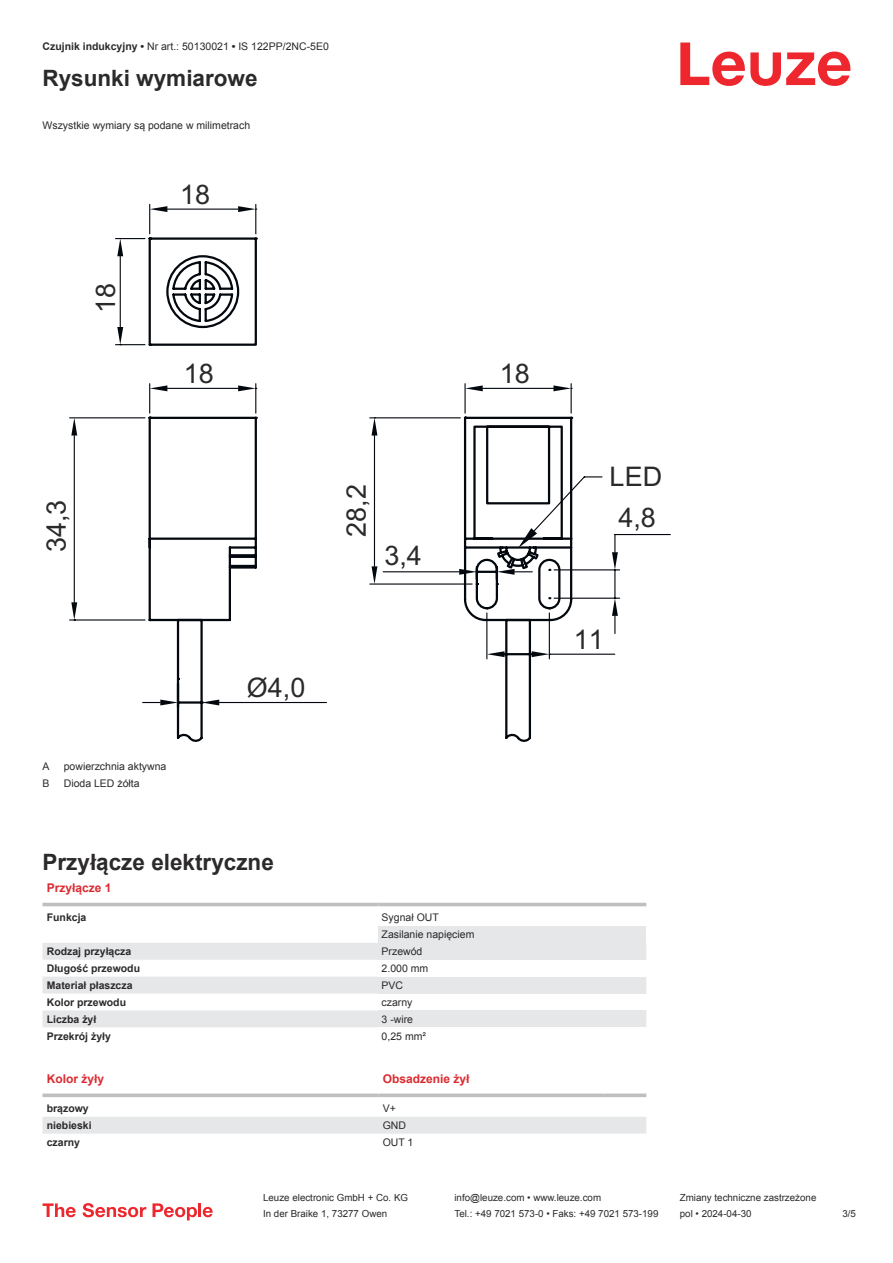
<style>
.page{position:relative;width:893px;height:1263px;background:#fff}
.page>*{position:absolute;margin:0;border:0;box-sizing:border-box;transform-origin:0 0}
.t1{font:27px "Arial";color:#2b292a}
.t2{font:700 22.5px "Arial";color:#2b292a}
.t3{font:700 12px "Arial";color:#db2a30}
.t4{font:10.5px/17px "Arial";color:#2b292a}
.t5{font:700 10.5px "Arial";color:#2b292a}
.t6{font:9.75px "Arial";color:#2b292a}
.s1{font-weight:700}
</style>
<div class="page">
<svg style="left:680px;top:43px;width:170px;height:43px"></svg>
<svg style="left:43px;top:902px;width:603px;height:5px"></svg>
<svg style="left:43px;top:943px;width:335px;height:84px;fill:#e6e7e9"></svg>
<hr style="left:43px;top:903px;width:335px;height:3px;background:#bdbfc1">
<hr style="left:378px;top:903px;width:268px;height:3px;background:#bdbfc1">
<div style="left:378px;top:926px;width:268px;height:17px;background:#e6e7e9"></div>
<div style="left:378px;top:943px;width:268px;height:17px;background:#e6e7e9"></div>
<div style="left:378px;top:977px;width:268px;height:16px;background:#e6e7e9"></div>
<div style="left:378px;top:1010px;width:268px;height:17px;background:#e6e7e9"></div>
<div style="left:43px;top:1117px;width:603px;height:17px;background:#e6e7e9"></div>
<svg style="left:43px;top:1093px;width:335px;height:4px"></svg>
<svg style="left:378px;top:1093px;width:226px;height:4px"></svg>
<svg style="left:604px;top:1093px;width:42px;height:4px"></svg>
<svg style="left:43px;top:1203px;width:33px;height:14px"></svg>
<svg style="left:83px;top:1203px;width:63px;height:14px"></svg>
<svg style="left:153px;top:1203px;width:44px;height:17px"></svg>
<hr style="left:198px;top:1203px;width:3px;height:14px;background:#ed272d">
<svg style="left:203px;top:1207px;width:10px;height:10px"></svg>
<svg style="left:148px;top:237px;width:425px;height:505px"></svg>
<hr style="left:149px;top:204px;width:1px;height:30px;background:#03080e">
<hr style="left:255px;top:204px;width:1px;height:30px;background:#03080e">
<svg style="left:150px;top:206px;width:17px;height:6px"></svg>
<hr style="left:167px;top:209px;width:71px;height:1px;background:#03080e">
<svg style="left:238px;top:206px;width:19px;height:6px"></svg>
<hr style="left:120px;top:256px;width:1px;height:71px;background:#03080e">
<svg style="left:116px;top:238px;width:29px;height:18px"></svg>
<svg style="left:116px;top:327px;width:29px;height:18px"></svg>
<hr style="left:167px;top:388px;width:71px;height:1px;background:#03080e">
<svg style="left:149px;top:384px;width:18px;height:29px"></svg>
<svg style="left:238px;top:384px;width:19px;height:29px"></svg>
<hr style="left:70px;top:417px;width:75px;height:1px;background:#03080e">
<hr style="left:70px;top:619px;width:75px;height:1px;background:#03080e">
<hr style="left:74px;top:435px;width:1px;height:167px;background:#03080e">
<svg style="left:71px;top:418px;width:6px;height:17px"></svg>
<svg style="left:71px;top:602px;width:6px;height:18px"></svg>
<hr style="left:219px;top:702px;width:107px;height:1px;background:#03080e">
<svg style="left:202px;top:699px;width:17px;height:6px"></svg>
<svg style="left:143px;top:699px;width:35px;height:6px"></svg>
<hr style="left:370px;top:583px;width:102px;height:2px;background:#03080e">
<hr style="left:370px;top:417px;width:90px;height:1px;background:#03080e">
<hr style="left:374px;top:435px;width:1px;height:131px;background:#03080e">
<svg style="left:372px;top:566px;width:5px;height:18px"></svg>
<hr style="left:383px;top:571px;width:76px;height:1px;background:#03080e">
<svg style="left:372px;top:417px;width:5px;height:18px"></svg>
<hr style="left:464px;top:384px;width:2px;height:29px;background:#03080e">
<hr style="left:483px;top:388px;width:70px;height:1px;background:#03080e">
<svg style="left:465px;top:385px;width:18px;height:6px"></svg>
<svg style="left:553px;top:384px;width:19px;height:29px"></svg>
<hr style="left:549px;top:613px;width:1px;height:46px;background:#03080e">
<hr style="left:486px;top:613px;width:1px;height:46px;background:#03080e">
<svg style="left:459px;top:569px;width:18px;height:6px"></svg>
<svg style="left:487px;top:475px;width:184px;height:182px"></svg>
<p class="t4" style="left:43px;top:39px;width:288px"><span class="s1">Czujnik indukcyjny •</span> Nr art.: 50130021 <span class="s1">•</span> IS 122PP/2NC-5E0</p>
<h2 class="t2" style="left:43px;top:70px;width:217px">Rysunki wymiarowe</h2>
<p class="t4" style="left:43px;top:116px;width:209px">Wszystkie wymiary są podane w milimetrach</p>
<h1 class="t1" style="left:95px;top:313px;width:32px;rotate:-90deg">18</h1>
<h1 class="t1" style="left:46px;top:552px;width:54px;rotate:-90deg">34,3</h1>
<h1 class="t1" style="left:180px;top:184px;width:32px">18</h1>
<h1 class="t1" style="left:184px;top:363px;width:32px">18</h1>
<h1 class="t1" style="left:500px;top:363px;width:32px">18</h1>
<h1 class="t1" style="left:346px;top:537px;width:54px;rotate:-90deg">28,2</h1>
<h1 class="t1" style="left:384px;top:545px;width:39px">3,4</h1>
<p class="t4" style="left:43px;top:759px;width:9px">A</p>
<p class="t4" style="left:64px;top:759px;width:104px">powierzchnia aktywna</p>
<p class="t4" style="left:43px;top:776px;width:9px">B</p>
<p class="t4" style="left:64px;top:775px;width:77px">Dioda LED żółta</p>
<h1 class="t1" style="left:247px;top:677px;width:60px">Ø4,0</h1>
<h2 class="t2" style="left:43px;top:846px;width:233px">Przyłącze elektryczne</h2>
<p class="t3" style="left:47px;top:879px;width:66px">Przyłącze 1</p>
<p class="t5" style="left:47px;top:913px;width:41px">Funkcja</p>
<p class="t4" style="left:382px;top:909px;width:94px">Sygnał OUT<br>Zasilanie napięciem</p>
<p class="t5" style="left:47px;top:944px;width:86px">Rodzaj przyłącza</p>
<p class="t4" style="left:382px;top:944px;width:42px">Przewód</p>
<p class="t5" style="left:47px;top:961px;width:95px">Długość przewodu</p>
<p class="t4" style="left:382px;top:961px;width:48px">2.000 mm</p>
<p class="t5" style="left:47px;top:978px;width:87px">Materiał płaszcza</p>
<p class="t4" style="left:382px;top:978px;width:23px">PVC</p>
<p class="t5" style="left:47px;top:998px;width:81px">Kolor przewodu</p>
<p class="t4" style="left:382px;top:994px;width:32px">czarny</p>
<p class="t5" style="left:47px;top:1011px;width:51px">Liczba żył</p>
<p class="t4" style="left:382px;top:1011px;width:33px">3 -wire</p>
<p class="t5" style="left:47px;top:1028px;width:66px">Przekrój żyły</p>
<p class="t4" style="left:382px;top:1028px;width:46px">0,25 mm²</p>
<p class="t3" style="left:47px;top:1070px;width:59px">Kolor żyły</p>
<p class="t3" style="left:383px;top:1070px;width:88px">Obsadzenie żył</p>
<p class="t5" style="left:47px;top:1101px;width:44px">brązowy</p>
<p class="t4" style="left:383px;top:1100px;width:15px">V+</p>
<p class="t5" style="left:47px;top:1121px;width:46px">niebieski</p>
<p class="t4" style="left:383px;top:1117px;width:25px">GND</p>
<p class="t5" style="left:47px;top:1138px;width:35px">czarny</p>
<p class="t4" style="left:383px;top:1133px;width:32px">OUT 1</p>
<h1 class="t1" style="left:610px;top:466px;width:54px">LED</h1>
<h1 class="t1" style="left:618px;top:507px;width:39px">4,8</h1>
<h1 class="t1" style="left:574px;top:629px;width:32px">11</h1>
<p class="t6" style="left:263px;top:1191px;width:146px">Leuze electronic GmbH + Co. KG</p>
<p class="t6" style="left:454px;top:1191px;width:148px">info@leuze.com • www.leuze.com</p>
<p class="t6" style="left:680px;top:1191px;width:138px">Zmiany techniczne zastrzeżone</p>
<p class="t6" style="left:263px;top:1210px;width:126px">In der Braike 1, 73277 Owen</p>
<p class="t6" style="left:454px;top:1207px;width:205px">Tel.: +49 7021 573-0 • Faks: +49 7021 573-199</p>
<p class="t6" style="left:680px;top:1207px;width:73px">pol • 2024-04-30</p>
<p class="t6" style="left:842px;top:1210px;width:15px">3 /5</p>
</div>
